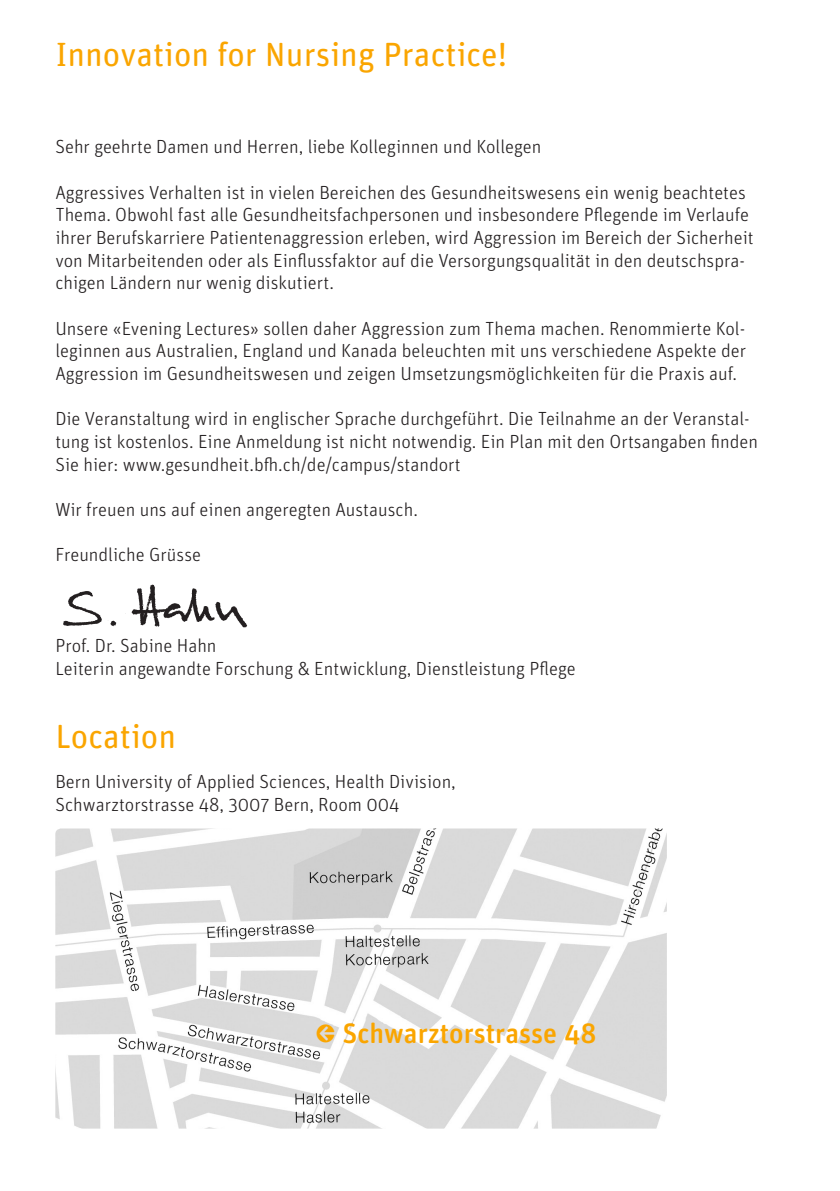
<style>
.page{position:relative;width:840px;height:1191px;background:#fff}
.page>*{position:absolute;margin:0;border:0;box-sizing:border-box;transform-origin:0 0}
.Fliesstext{font:33.6px "Unit Rounded Pro";color:#faa500}
.t1{font:500 28px "Unit Rounded Pro";color:#faa500}
.t2{font:300 19px/22.6px "Unit Rounded Pro";color:#231f20}
</style>
<div class="page">
<img style="left:63px;top:584px;width:185px;height:44px">
<img style="left:55px;top:828px;width:611px;height:300px">
<p class="Fliesstext" style="left:55px;top:32px;width:453px">Innovation for Nursing Practice!</p>
<p class="t2" style="left:55px;top:135px;width:487px">Sehr geehrte Damen und Herren, liebe Kolleginnen und Kollegen</p>
<p class="t2" style="left:55px;top:180px;width:699px">Aggressives Verhalten ist in vielen Bereichen des Gesundheitswesens ein wenig beachtetes Thema. Obwohl fast alle Gesundheitsfachpersonen und insbesondere Pflegende im Verlaufe ihrer Berufskarriere Patientenaggression erleben, wird Aggression im Bereich der Sicherheit von Mitarbeitenden oder als Einflussfaktor auf die Versorgungsqualität in den deutschspra&shy;chigen Ländern nur wenig diskutiert.</p>
<p class="t2" style="left:55px;top:316px;width:692px;text-align:justify">Unsere «Evening Lectures» sollen daher Aggression zum Thema machen. Renommierte Kol&shy;leginnen aus Australien, England und Kanada beleuchten mit uns verschiedene Aspekte der Aggression im Gesundheitswesen und zeigen Umsetzungsmöglichkeiten für die Praxis auf.</p>
<p class="t2" style="left:55px;top:407px;width:703px">Die Veranstaltung wird in englischer Sprache durchgeführt. Die Teilnahme an der Veranstal&shy;tung ist kostenlos. Eine Anmeldung ist nicht notwendig. Ein Plan mit den Ortsangaben finden<br>Sie hier: www.gesundheit.bfh.ch/de/campus/standort</p>
<p class="t2" style="left:55px;top:498px;width:364px">Wir freuen uns auf einen angeregten Austausch.</p>
<p class="t2" style="left:55px;top:543px;width:147px">Freundliche Grüsse</p>
<p class="t2" style="left:55px;top:634px;width:163px">Prof. Dr. Sabine Hahn</p>
<p class="t2" style="left:55px;top:656px;width:521px">Leiterin angewandte Forschung &amp; Entwicklung, Dienstleistung Pflege</p>
<p class="Fliesstext" style="left:55px;top:713px;width:122px">Location</p>
<p class="t2" style="left:55px;top:770px;width:402px">Bern University of Applied Sciences, Health Division,</p>
<p class="t2" style="left:55px;top:792px;width:345px">Schwarztorstrasse 48, 3007 Bern, Room 004</p>
<p class="t1" style="left:315px;top:1013px;width:282px">← Schwarztorstrasse 48</p>
</div>
